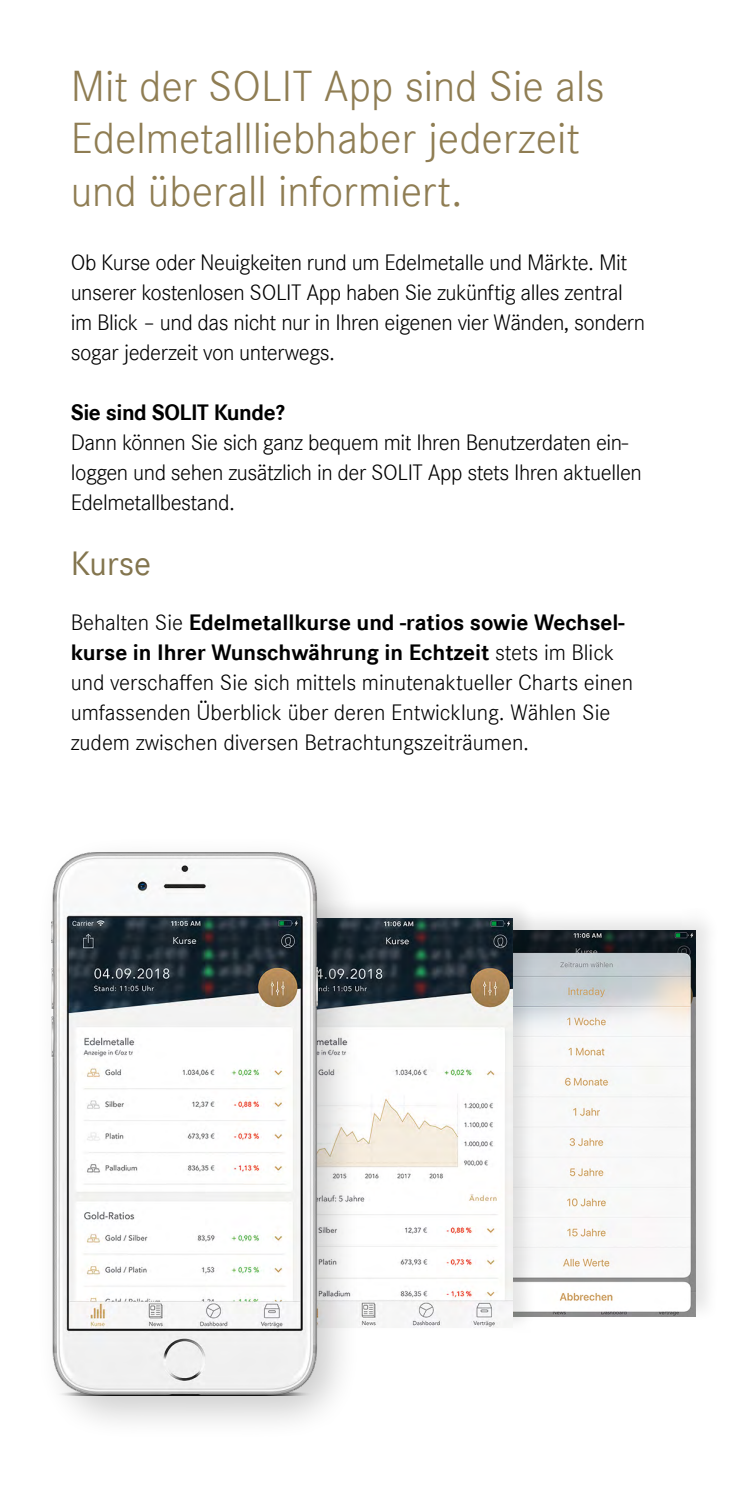
<style>
.page{position:relative;width:745px;height:1489px;background:#fff}
.page>*{position:absolute;margin:0;border:0;box-sizing:border-box;transform-origin:0 0}
.t1{font:45px/52.5px "Corporate S Ligh";color:#8f7d53}
.t2{font:35px "Corporate S";color:#83754e}
.t3{font:23px/30px "Corporate S Ligh";letter-spacing:-.02em;color:#000}
.t4{font:700 23px/30px "Corporate S";letter-spacing:-.005em;color:#000}
.s1{font-family:"Corporate S Ligh";font-weight:400}
</style>
<div class="page">
<div style="left:475px;top:908px;width:245px;height:414px;background:#000;opacity:.1"></div>
<img style="left:537px;top:930px;width:157px;height:386px">
<div style="left:278px;top:897px;width:259px;height:435px;background:#000;opacity:.1"></div>
<img style="left:363px;top:918px;width:149px;height:409px">
<div style="left:34px;top:833px;width:329px;height:608px;background:#000;opacity:.2"></div>
<img style="left:51px;top:852px;width:266px;height:543px">
<h1 class="t1" style="left:71px;top:60px;width:534px">Mit der SOLIT App sind Sie als<br>Edelmetallliebhaber jederzeit und überall informiert.</h1>
<p class="t3" style="left:71px;top:248px;width:575px">Ob Kurse oder Neuigkeiten rund um Edelmetalle und Märkte. Mit unserer kostenlosen SOLIT App haben Sie zukünftig alles zentral im Blick – und das nicht nur in Ihren eigenen vier Wänden, sondern sogar jederzeit von unterwegs.</p>
<p class="t4" style="left:71px;top:398px;width:215px">Sie sind SOLIT Kunde?</p>
<p class="t3" style="left:71px;top:428px;width:572px">Dann können Sie sich ganz bequem mit Ihren Benutzerdaten ein&shy;loggen und sehen zusätzlich in der SOLIT App stets Ihren aktuellen<br>Edelmetallbestand.</p>
<h2 class="t2" style="left:71px;top:544px;width:82px">Kurse</h2>
<p class="t4" style="left:71px;top:608px;width:555px"><span class="s1">Behalten Sie</span> Edelmetallkurse und -ratios sowie Wechsel&shy;kurse in Ihrer Wunschwährung in Echtzeit <span class="s1">stets im Blick</span></p>
<p class="t3" style="left:71px;top:668px;width:563px">und verschaffen Sie sich mittels minutenaktueller Charts einen umfassenden Überblick über deren Entwicklung. Wählen Sie zudem zwischen diversen Betrachtungszeiträumen.</p>
</div>
